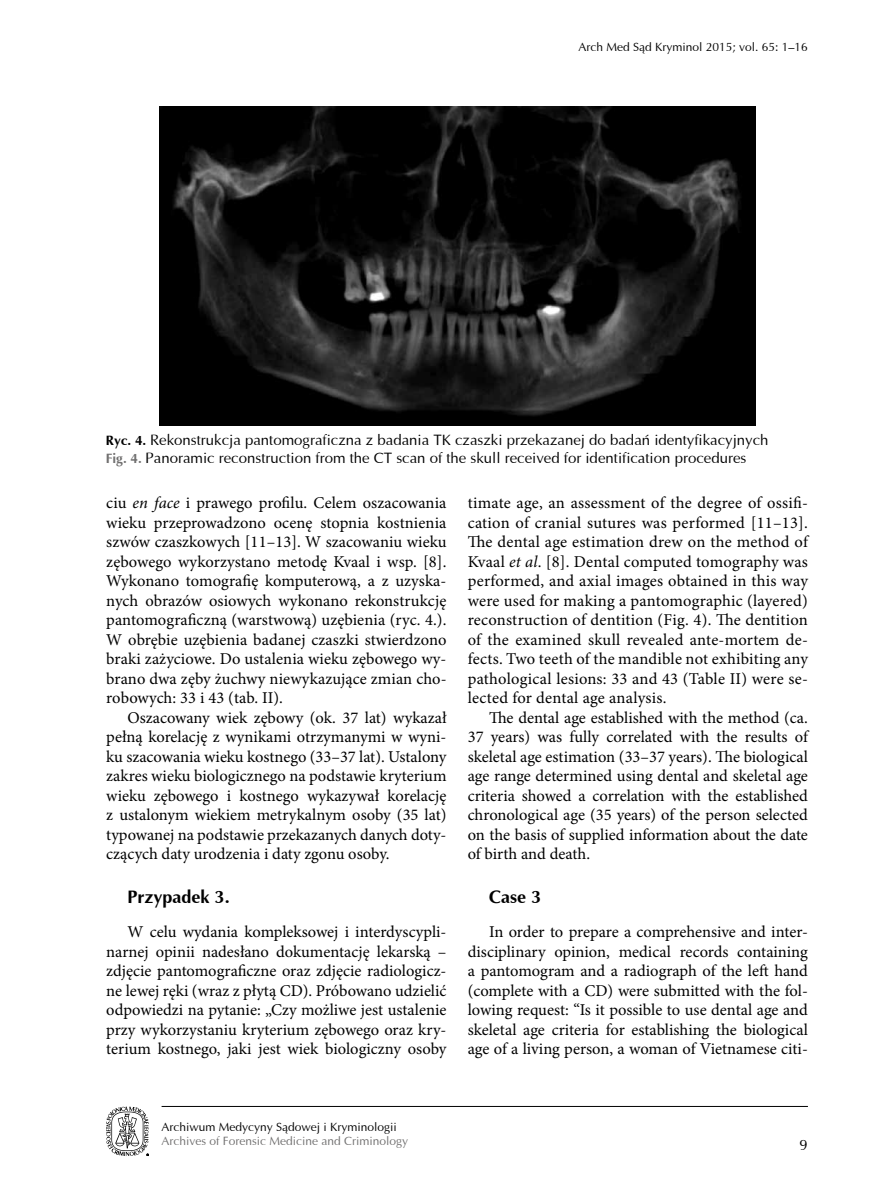
<style>
.page{position:relative;width:893px;height:1191px;background:#fff}
.page>*{position:absolute;margin:0;border:0;box-sizing:border-box;transform-origin:0 0}
.t1{font:700 18px "Ottawa";color:#000}
.t2{font:16.5px/19.5px "Minion Pro";color:#000;text-align:justify}
.t3{font:15px/18px "Ottawa";color:#000}
.t4{font:12px "Ottawa";color:#000}
.t5{font:12px "Ottawa";color:#706f6f}
.s1{font-weight:700;font-size:13.5px}
.s2{font-weight:700;font-size:13.5px;color:#706f6f}
.s3{font-style:italic}
</style>
<div class="page">
<hr style="left:162px;top:1106px;width:646px;height:1px;background:#000">
<svg style="left:106px;top:1106px;width:43px;height:50px"></svg>
<img style="left:160px;top:106px;width:595px;height:319px">
<p class="t4" style="left:578px;top:40px;width:231px">Arch Med Sąd Kryminol 2015; vol. 65: 1–16</p>
<p class="t3" style="left:106px;top:431px;width:664px"><span class="s1">Ryc. 4.</span> Rekonstrukcja pantomograficzna z badania TK czaszki przekazanej do badań identyfikacyjnych<br><span class="s2">Fig. 4.</span> Panoramic reconstruction from the CT scan of the skull received for identification procedures</p>
<p class="t2" style="left:106px;top:493px;width:342px">ciu <span class="s3">en face</span> i prawego profilu. Celem oszacowania wieku przeprowadzono ocenę stopnia kostnienia szwów czaszkowych [11–13]. W szacowaniu wieku zębowego wykorzystano metodę Kvaal i wsp. [8].<br>Wykonano tomografię komputerową, a z uzyska&shy;nych obrazów osiowych wykonano rekonstrukcję pantomograficzną (warstwową) uzębienia (ryc. 4.).<br>W obrębie uzębienia badanej czaszki stwierdzono braki zażyciowe. Do ustalenia wieku zębowego wy&shy;brano dwa zęby żuchwy niewykazujące zmian cho&shy;robowych: 33 i 43 (tab. II).</p>
<p class="t2" style="left:106px;top:708px;width:342px;text-indent:21px">Oszacowany wiek zębowy (ok. 37 lat) wykazał pełną korelację z wynikami otrzymanymi w wyni&shy;ku szacowania wieku kostnego (33–37 lat). Ustalony zakres wieku biologicznego na podstawie kryterium wieku zębowego i kostnego wykazywał korelację z ustalonym wiekiem metrykalnym osoby (35 lat) typowanej na podstawie przekazanych danych doty&shy;czących daty urodzenia i daty zgonu osoby.</p>
<p class="t1" style="left:128px;top:885px;width:104px">Przypadek 3.</p>
<p class="t2" style="left:106px;top:922px;width:342px;text-indent:21px">W celu wydania kompleksowej i interdyscypli&shy;narnej opinii nadesłano dokumentację lekarską – zdjęcie pantomograficzne oraz zdjęcie radiologicz&shy;ne lewej ręki (wraz z płytą CD). Próbowano udzielić odpowiedzi na pytanie: „Czy możliwe jest ustalenie przy wykorzystaniu kryterium zębowego oraz kry&shy;terium kostnego, jaki jest wiek biologiczny osoby</p>
<p class="t2" style="left:468px;top:493px;width:342px">timate age, an assessment of the degree of ossifi&shy;cation of cranial sutures was performed [11–13].<br>The dental age estimation drew on the method of Kvaal <span class="s3">et al</span>. [8]. Dental computed tomography was performed, and axial images obtained in this way were used for making a pantomographic (layered) reconstruction of dentition (Fig. 4). The dentition of the examined skull revealed ante-mortem de&shy;fects. Two teeth of the mandible not exhibiting any pathological lesions: 33 and 43 (Table II) were se&shy;lected for dental age analysis.</p>
<p class="t2" style="left:468px;top:708px;width:342px;text-indent:21px">The dental age established with the method (ca.<br>37 years) was fully correlated with the results of skeletal age estimation (33–37 years). The biological age range determined using dental and skeletal age criteria showed a correlation with the established chronological age (35 years) of the person selected on the basis of supplied information about the date of birth and death.</p>
<p class="t1" style="left:489px;top:885px;width:54px">Case 3</p>
<p class="t2" style="left:468px;top:922px;width:342px;text-indent:21px">In order to prepare a comprehensive and inter&shy;disciplinary opinion, medical records containing a pantomogram and a radiograph of the left hand (complete with a CD) were submitted with the fol&shy;lowing request: “Is it possible to use dental age and skeletal age criteria for establishing the biological age of a living person, a woman of Vietnamese citi-</p>
<p class="t4" style="left:162px;top:1119px;width:237px">Archiwum Medycyny Sądowej i Kryminologii</p>
<p class="t5" style="left:162px;top:1134px;width:248px">Archives of Forensic Medicine and Criminology</p>
<p class="t3" style="left:800px;top:1136px;width:10px">9</p>
</div>
